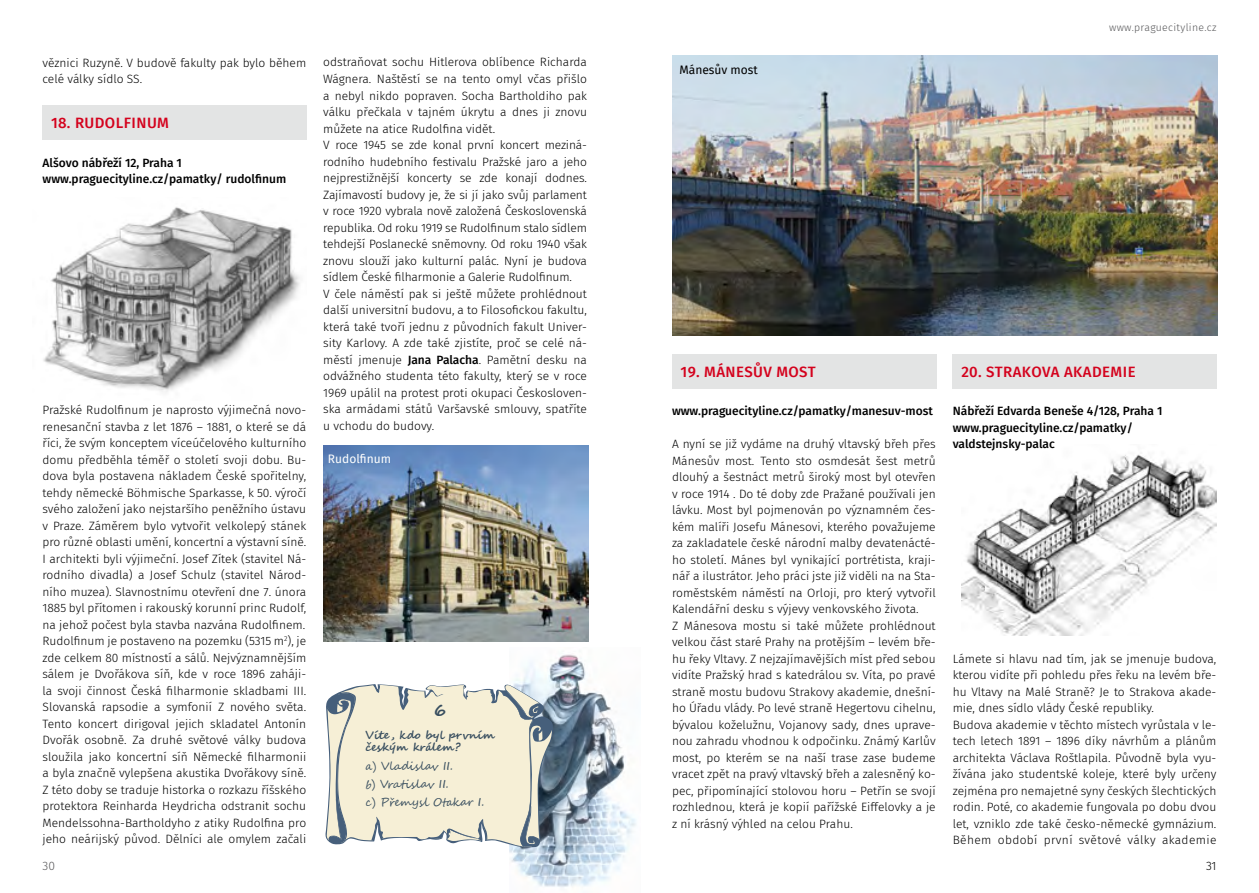
<style>
.page{position:relative;width:1259px;height:893px;background:#fff}
.page>*{position:absolute;margin:0;border:0;box-sizing:border-box;transform-origin:0 0}
.t1{font:700 17.25px "Segoe Script";color:#374d5e}
.t2{font:500 15px "Fira Sans";letter-spacing:.03em;color:#d4021d}
.t3{font:300 12px/16.5px "Fira Sans";color:#000}
.t4{font:500 12px/16.5px "Fira Sans";color:#000}
.t5{font:12px "Fira Sans";color:#000}
.t6{font:12px "Fira Sans";color:#fff}
.t7{font:300 12px "Fira Sans";color:#58585a}
.t8{font:11.25px/18.3px "Segoe Script";color:#374d5e}
.t9{font:700 11.25px/12.8px "Segoe Script";color:#374d5e}
.t10{font:300 10.5px "Fira Sans";letter-spacing:.03em;color:#58585a}
.s1{font-weight:500}
</style>
<div class="page">
<img style="left:961px;top:454px;width:255px;height:181px">
<img style="left:43px;top:207px;width:257px;height:185px">
<img style="left:323px;top:446px;width:265px;height:196px">
<div style="left:43px;top:106px;width:264px;height:34px;background:#e3e4e4"></div>
<div style="left:672px;top:354px;width:264px;height:34px;background:#e3e4e4"></div>
<img style="left:672px;top:55px;width:546px;height:281px">
<img style="left:509px;top:654px;width:127px;height:234px">
<svg style="left:325px;top:684px;width:229px;height:163px;background:#dfddcd"></svg>
<div style="left:952px;top:354px;width:265px;height:34px;background:#e3e4e4"></div>
<p class="t3" style="left:43px;top:54px;width:265px">věznici Ruzyně. V budově fakulty pak bylo během celé války sídlo SS.</p>
<p class="t2" style="left:51px;top:111px;width:119px">18. RUDOLFINUM</p>
<p class="t4" style="left:43px;top:154px;width:245px">Alšovo nábřeží 12, Praha 1 www.praguecityline.cz/pamatky/ rudolfinum</p>
<p class="t3" style="left:43px;top:402px;width:265px;text-align:justify">Pražské Rudolfinum je naprosto výjimečná novo&shy;renesanční stavba z let 1876 – 1881, o které se dá říci, že svým konceptem víceúčelového kulturního domu předběhla téměř o století svoji dobu. Bu&shy;dova byla postavena nákladem České spořitelny, tehdy německé Böhmische Sparkasse, k 50. výročí svého založení jako nejstaršího peněžního ústavu v Praze. Záměrem bylo vytvořit velkolepý stánek pro různé oblasti umění, koncertní a výstavní síně.<br>I architekti byli výjimeční. Josef Zítek (stavitel Ná&shy;rodního divadla) a Josef Schulz (stavitel Národ&shy;ního muzea). Slavnostnímu otevření dne 7. února 1885 byl přítomen i rakouský korunní princ Rudolf, na jehož počest byla stavba nazvána Rudolfinem.<br>Rudolfinum je postaveno na pozemku (5315 m<sup>2</sup>), je zde celkem 80 místností a sálů. Nejvýznamnějším sálem je Dvořákova síň, kde v roce 1896 zaháji&shy;la svoji činnost Česká filharmonie skladbami III.<br>Slovanská rapsodie a symfonií Z nového světa.<br>Tento koncert dirigoval jejich skladatel Antonín Dvořák osobně. Za druhé světové války budova sloužila jako koncertní síň Německé filharmonii a byla značně vylepšena akustika Dvořákovy síně.<br>Z této doby se traduje historka o rozkazu říšského protektora Reinharda Heydricha odstranit sochu Mendelssohna-Bartholdyho z atiky Rudolfina pro jeho neárijský původ. Dělníci ale omylem začali</p>
<p class="t3" style="left:323px;top:54px;width:265px">odstraňovat sochu Hitlerova oblíbence Richarda Wágnera. Naštěstí se na tento omyl včas přišlo a nebyl nikdo popraven. Socha Bartholdiho pak válku přečkala v tajném úkrytu a dnes ji znovu můžete na atice Rudolfina vidět.<br>V roce 1945 se zde konal první koncert meziná&shy;rodního hudebního festivalu Pražské jaro a jeho nejprestižnější koncerty se zde konají dodnes.<br>Zajímavostí budovy je, že si jí jako svůj parlament v roce 1920 vybrala nově založená Československá republika. Od roku 1919 se Rudolfinum stalo sídlem tehdejší Poslanecké sněmovny. Od roku 1940 však znovu slouží jako kulturní palác. Nyní je budova sídlem České filharmonie a Galerie Rudolfinum.<br>V čele náměstí pak si ještě můžete prohlédnout další universitní budovu, a to Filosofickou fakultu, která také tvoří jednu z původních fakult Univer&shy;sity Karlovy. A zde také zjistíte, proč se celé ná&shy;městí jmenuje <span class="s1">Jana Palacha</span>. Pamětní desku na odvážného studenta této fakulty, který se v roce 1969 upálil na protest proti okupaci Českosloven&shy;ska armádami států Varšavské smlouvy, spatříte u vchodu do budovy.</p>
<p class="t5" style="left:679px;top:61px;width:80px">Mánesův most</p>
<p class="t2" style="left:680px;top:359px;width:137px">19. MÁNESŮV MOST</p>
<p class="t4" style="left:672px;top:402px;width:262px">www.praguecityline.cz/pamatky/manesuv-most</p>
<p class="t3" style="left:672px;top:436px;width:265px">A nyní se již vydáme na druhý vltavský břeh přes Mánesův most. Tento sto osmdesát šest metrů dlouhý a šestnáct metrů široký most byl otevřen v roce 1914 . Do té doby zde Pražané používali jen lávku. Most byl pojmenován po významném čes&shy;kém malíři Josefu Mánesovi, kterého považujeme za zakladatele české národní malby devatenácté&shy;ho století. Mánes byl vynikající portrétista, kraji&shy;nář a ilustrátor. Jeho práci jste již viděli na na Sta&shy;roměstském náměstí na Orloji, pro který vytvořil Kalendářní desku s výjevy venkovského života.<br>Z Mánesova mostu si také můžete prohlédnout velkou část staré Prahy na protějším – levém bře&shy;hu řeky Vltavy. Z nejzajímavějších míst před sebou vidíte Pražský hrad s katedrálou sv. Víta, po pravé straně mostu budovu Strakovy akademie, dnešní&shy;ho Úřadu vlády. Po levé straně Hegertovu cihelnu, bývalou koželužnu, Vojanovy sady, dnes uprave&shy;nou zahradu vhodnou k odpočinku. Známý Karlův most, po kterém se na naší trase zase budeme vracet zpět na pravý vltavský břeh a zalesněný ko&shy;pec, připomínající stolovou horu – Petřín se svojí rozhlednou, která je kopií pařížské Eiffelovky a je z ní krásný výhled na celou Prahu.</p>
<p class="t6" style="left:328px;top:450px;width:65px">Rudolfinum</p>
<h1 class="t1" style="left:434px;top:696px;width:14px">6</h1>
<p class="t9" style="left:365px;top:728px;width:131px">Víte, kdo byl prvním českým králem?</p>
<p class="t8" style="left:365px;top:757px;width:120px">a) Vladislav II.<br>b) Vratislav II.<br>c) Přemysl Otakar I.</p>
<p class="t10" style="left:1109px;top:20px;width:109px">www.praguecityline.cz</p>
<p class="t2" style="left:961px;top:359px;width:176px">20. STRAKOVA AKADEMIE</p>
<p class="t4" style="left:952px;top:402px;width:211px">Nábřeží Edvarda Beneše 4/128, Praha 1 www.praguecityline.cz/pamatky/ valdstejnsky-palac</p>
<p class="t3" style="left:952px;top:650px;width:265px">Lámete si hlavu nad tím, jak se jmenuje budova, kterou vidíte při pohledu přes řeku na levém bře&shy;hu Vltavy na Malé Straně? Je to Strakova akade&shy;mie, dnes sídlo vlády České republiky.<br>Budova akademie v těchto místech vyrůstala v le&shy;tech letech 1891 – 1896 díky návrhům a plánům architekta Václava Roštlapila. Původně byla vyu&shy;žívána jako studentské koleje, které byly určeny zejména pro nemajetné syny českých šlechtických rodin. Poté, co akademie fungovala po dobu dvou let, vzniklo zde také česko-německé gymnázium.<br>Během období první světové války akademie</p>
<p class="t7" style="left:43px;top:857px;width:14px">30</p>
<p class="t3" style="left:1206px;top:858px;width:12px">31</p>
</div>
